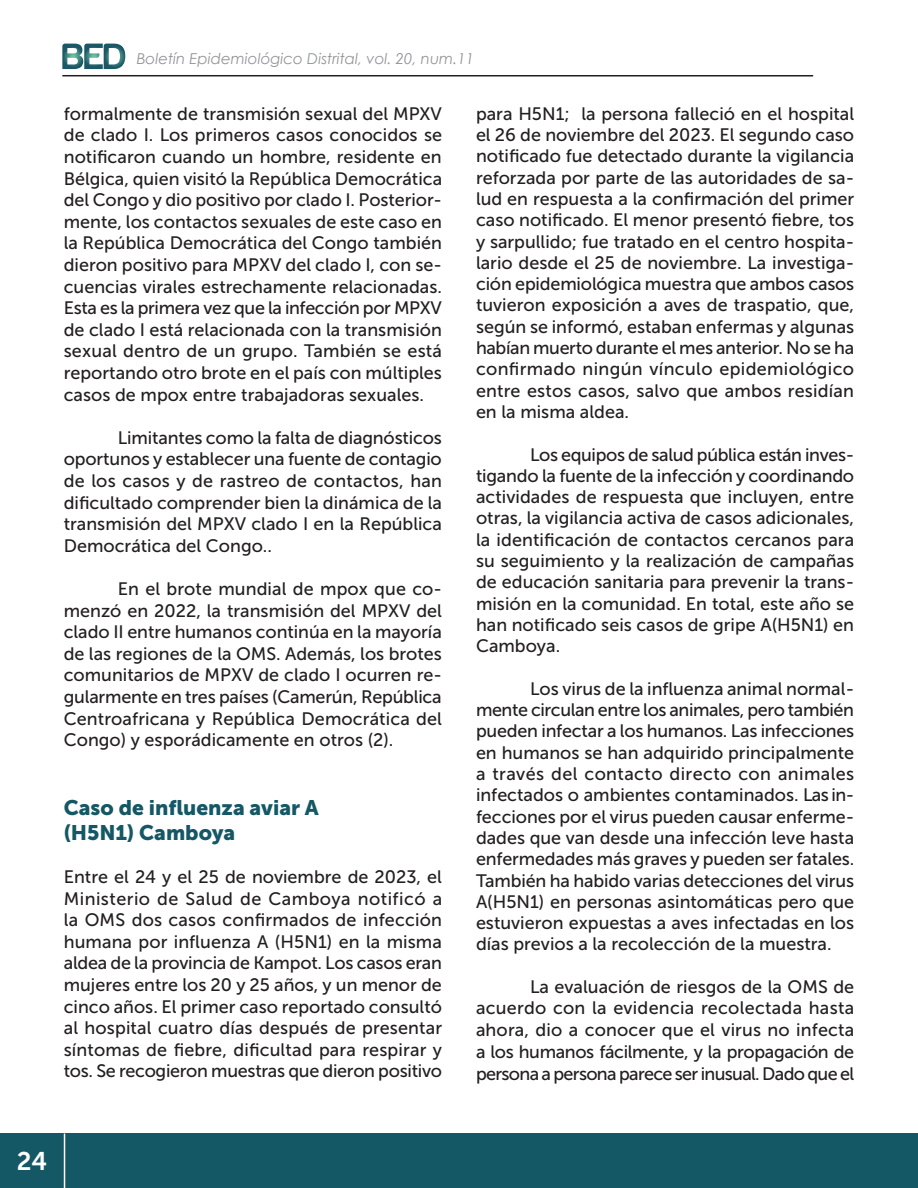
<style>
.page{position:relative;width:918px;height:1188px;background:#fff}
.page>*{position:absolute;margin:0;border:0;box-sizing:border-box;transform-origin:0 0}
.t1{font:25.5px "Museo Sans 700";color:#fff}
.SUBTITULOS{font:21px "Museo Sans 900";color:#145765}
.CUERPO_DE_TEXTO{font:18px/21.3px "Museo Sans 500";color:#231f20;text-align:justify}
.t2{font:italic 15px "Century Gothic";color:#939598}
</style>
<div class="page">
<div style="left:0;top:1134px;width:918px;height:54px;background:#145765"></div>
<hr style="left:62px;top:75px;width:751px;height:2px;background:#231f20">
<svg style="left:62px;top:44px;width:63px;height:25px"></svg>
<hr style="left:64px;top:1134px;width:1px;height:54px;background:#fff">
<p class="t2" style="left:137px;top:48px;width:339px">Boletín Epidemiológico Distrital, vol. 20, num.11</p>
<p class="CUERPO_DE_TEXTO" style="left:64px;top:103px;width:380px">formalmente de transmisión sexual del MPXV de clado I. Los primeros casos conocidos se notificaron cuando un hombre, residente en Bélgica, quien visitó la República Democrática del Congo y dio positivo por clado I. Posterior&shy;mente, los contactos sexuales de este caso en la República Democrática del Congo también dieron positivo para MPXV del clado I, con se&shy;cuencias virales estrechamente relacionadas.<br>Esta es la primera vez que la infección por MPXV de clado I está relacionada con la transmisión sexual dentro de un grupo. También se está reportando otro brote en el país con múltiples casos de mpox entre trabajadoras sexuales.</p>
<p class="CUERPO_DE_TEXTO" style="left:64px;top:427px;width:380px;text-indent:54px">Limitantes como la falta de diagnósticos oportunos y establecer una fuente de contagio de los casos y de rastreo de contactos, han dificultado comprender bien la dinámica de la transmisión del MPXV clado I en la República Democrática del Congo..</p>
<p class="CUERPO_DE_TEXTO" style="left:64px;top:578px;width:380px;text-indent:54px">En el brote mundial de mpox que co&shy;menzó en 2022, la transmisión del MPXV del clado II entre humanos continúa en la mayoría de las regiones de la OMS. Además, los brotes comunitarios de MPXV de clado I ocurren re&shy;gularmente en tres países (Camerún, República Centroafricana y República Democrática del Congo) y esporádicamente en otros (2).</p>
<p class="SUBTITULOS" style="left:64px;top:795px;width:257px">Caso de influenza aviar A</p>
<p class="SUBTITULOS" style="left:64px;top:821px;width:173px">(H5N1) Camboya</p>
<p class="CUERPO_DE_TEXTO" style="left:64px;top:866px;width:380px">Entre el 24 y el 25 de noviembre de 2023, el Ministerio de Salud de Camboya notificó a la OMS dos casos confirmados de infección humana por influenza A (H5N1) en la misma aldea de la provincia de Kampot. Los casos eran mujeres entre los 20 y 25 años, y un menor de cinco años. El primer caso reportado consultó al hospital cuatro días después de presentar síntomas de fiebre, dificultad para respirar y tos. Se recogieron muestras que dieron positivo</p>
<p class="CUERPO_DE_TEXTO" style="left:476px;top:103px;width:380px">para H5N1; la persona falleció en el hospital el 26 de noviembre del 2023. El segundo caso notificado fue detectado durante la vigilancia reforzada por parte de las autoridades de sa&shy;lud en respuesta a la confirmación del primer caso notificado. El menor presentó fiebre, tos y sarpullido; fue tratado en el centro hospita&shy;lario desde el 25 de noviembre. La investiga&shy;ción epidemiológica muestra que ambos casos tuvieron exposición a aves de traspatio, que, según se informó, estaban enfermas y algunas habían muerto durante el mes anterior. No se ha confirmado ningún vínculo epidemiológico entre estos casos, salvo que ambos residían en la misma aldea.</p>
<p class="CUERPO_DE_TEXTO" style="left:476px;top:444px;width:380px;text-indent:54px">Los equipos de salud pública están inves&shy;tigando la fuente de la infección y coordinando actividades de respuesta que incluyen, entre otras, la vigilancia activa de casos adicionales, la identificación de contactos cercanos para su seguimiento y la realización de campañas de educación sanitaria para prevenir la trans&shy;misión en la comunidad. En total, este año se han notificado seis casos de gripe A(H5N1) en Camboya.</p>
<p class="CUERPO_DE_TEXTO" style="left:476px;top:678px;width:380px;text-indent:54px">Los virus de la influenza animal normal&shy;mente circulan entre los animales, pero también pueden infectar a los humanos. Las infecciones en humanos se han adquirido principalmente a través del contacto directo con animales infectados o ambientes contaminados. Las in&shy;fecciones por el virus pueden causar enferme&shy;dades que van desde una infección leve hasta enfermedades más graves y pueden ser fatales.<br>También ha habido varias detecciones del virus A(H5N1) en personas asintomáticas pero que estuvieron expuestas a aves infectadas en los días previos a la recolección de la muestra.</p>
<p class="CUERPO_DE_TEXTO" style="left:476px;top:976px;width:380px;line-height:21.8px;text-indent:54px">La evaluación de riesgos de la OMS de acuerdo con la evidencia recolectada hasta ahora, dio a conocer que el virus no infecta a los humanos fácilmente, y la propagación de persona a persona parece ser inusual. Dado que el</p>
<h1 class="t1" style="left:17px;top:1147px;width:32px">24</h1>
</div>
